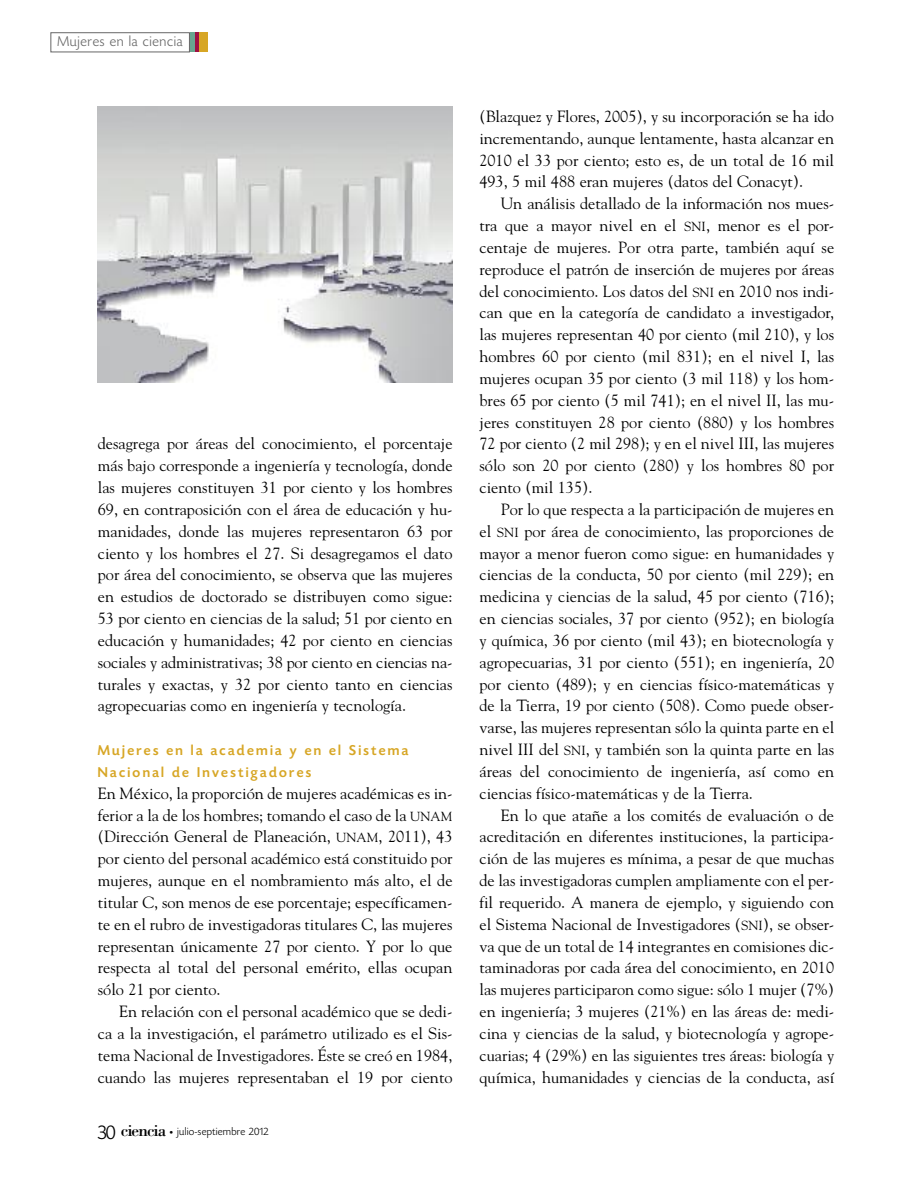
<style>
.page{position:relative;width:915px;height:1191px;background:#fff}
.page>*{position:absolute;margin:0;border:0;box-sizing:border-box;transform-origin:0 0}
.t1{font:17.25px "Bodoni";letter-spacing:-.05em;color:#000}
.t2{font:16.2px/21.8px "Goudy";color:#000;text-align:justify}
.t3{font:500 15px/21.8px "Today HEF";letter-spacing:.155em;color:#d7a625}
.t4{font:300 15px "Today HEF";letter-spacing:.045em;color:#666}
.t5{font:300 11.25px "Today HEF";letter-spacing:.025em;color:#000}
.s1{font-size:13.05px}
.s2{font-family:"Today HEF";font-weight:300;font-size:21px}
.s3{font-family:"Officina Sans";font-weight:400;font-size:7.5px}
</style>
<div class="page">
<div style="left:50px;top:32px;width:140px;height:20px;border:1px solid #666"></div>
<div style="left:203px;top:32px;width:5px;height:20px;background:#d7a625"></div>
<hr style="left:199px;top:32px;width:4px;height:20px;background:#d7a625">
<div style="left:194px;top:32px;width:5px;height:20px;background:#9f0f42"></div>
<hr style="left:190px;top:32px;width:4px;height:20px;background:#67a58f">
<img style="left:98px;top:106px;width:354px;height:276px">
<p class="t4" style="left:57px;top:35px;width:127px">Mujeres en la ciencia</p>
<p class="t2" style="left:98px;top:433px;width:356px">desagrega por áreas del conocimiento, el porcentaje más bajo corresponde a ingeniería y tecnología, donde las mujeres constituyen 31 por ciento y los hombres 69, en contraposición con el área de educación y hu&shy;manidades, donde las mujeres representaron 63 por ciento y los hombres el 27. Si desagregamos el dato por área del conocimiento, se observa que las mujeres en estudios de doctorado se distribuyen como sigue:<br>53 por ciento en ciencias de la salud; 51 por ciento en educación y humanidades; 42 por ciento en ciencias sociales y administrativas; 38 por ciento en ciencias na&shy;turales y exactas, y 32 por ciento tanto en ciencias agropecuarias como en ingeniería y tecnología.</p>
<p class="t3" style="left:98px;top:741px;width:312px">Mujeres en la academia y en el Sistema<br>Nacional de Investigadores</p>
<p class="t2" style="left:98px;top:782px;width:356px">En México, la proporción de mujeres académicas es in&shy;ferior a la de los hombres; tomando el caso de la <span class="s1">UNAM </span>(Dirección General de Planeación, <span class="s1">UNAM</span>, 2011), 43 por ciento del personal académico está constituido por mujeres, aunque en el nombramiento más alto, el de titular C, son menos de ese porcentaje; específicamen&shy;te en el rubro de investigadoras titulares C, las mujeres representan únicamente 27 por ciento. Y por lo que respecta al total del personal emérito, ellas ocupan sólo 21 por ciento.</p>
<p class="t2" style="left:98px;top:1000px;width:356px;text-indent:21px">En relación con el personal académico que se dedi&shy;ca a la investigación, el parámetro utilizado es el Sis&shy;tema Nacional de Investigadores. Éste se creó en 1984, cuando las mujeres representaban el 19 por ciento</p>
<p class="t1" style="left:98px;top:1119px;width:70px"><span class="s2">30</span> ciencia</p>
<p class="t5" style="left:169px;top:1127px;width:100px"><span class="s3">•</span> julio-septiembre 2012</p>
<p class="t2" style="left:479px;top:105px;width:356px">(Blazquez y Flores, 2005), y su incorporación se ha ido incrementando, aunque lentamente, hasta alcanzar en 2010 el 33 por ciento; esto es, de un total de 16 mil 493, 5 mil 488 eran mujeres (datos del Conacyt).</p>
<p class="t2" style="left:479px;top:193px;width:356px;text-indent:21px">Un análisis detallado de la información nos mues&shy;tra que a mayor nivel en el <span class="s1">SNI</span>, menor es el por&shy;centaje de mujeres. Por otra parte, también aquí se reproduce el patrón de inserción de mujeres por áreas del conocimiento. Los datos del <span class="s1">SNI</span> en 2010 nos indi&shy;can que en la categoría de candidato a investigador, las mujeres representan 40 por ciento (mil 210), y los hombres 60 por ciento (mil 831); en el nivel I, las mujeres ocupan 35 por ciento (3 mil 118) y los hom&shy;bres 65 por ciento (5 mil 741); en el nivel II, las mu&shy;jeres constituyen 28 por ciento (880) y los hombres 72 por ciento (2 mil 298); y en el nivel III, las mujeres sólo son 20 por ciento (280) y los hombres 80 por ciento (mil 135).</p>
<p class="t2" style="left:479px;top:498px;width:356px;text-indent:21px">Por lo que respecta a la participación de mujeres en el <span class="s1">SNI</span> por área de conocimiento, las proporciones de mayor a menor fueron como sigue: en humanidades y ciencias de la conducta, 50 por ciento (mil 229); en medicina y ciencias de la salud, 45 por ciento (716); en ciencias sociales, 37 por ciento (952); en biología y química, 36 por ciento (mil 43); en biotecnología y agropecuarias, 31 por ciento (551); en ingeniería, 20 por ciento (489); y en ciencias físico-matemáticas y de la Tierra, 19 por ciento (508). Como puede obser&shy;varse, las mujeres representan sólo la quinta parte en el nivel III del <span class="s1">SNI</span>, y también son la quinta parte en las áreas del conocimiento de ingeniería, así como en ciencias físico-matemáticas y de la Tierra.</p>
<p class="t2" style="left:479px;top:804px;width:356px;text-indent:21px">En lo que atañe a los comités de evaluación o de acreditación en diferentes instituciones, la participa&shy;ción de las mujeres es mínima, a pesar de que muchas de las investigadoras cumplen ampliamente con el per&shy;fil requerido. A manera de ejemplo, y siguiendo con el Sistema Nacional de Investigadores (<span class="s1">SNI</span>), se obser&shy;va que de un total de 14 integrantes en comisiones dic&shy;taminadoras por cada área del conocimiento, en 2010 las mujeres participaron como sigue: sólo 1 mujer (7%) en ingeniería; 3 mujeres (21%) en las áreas de: medi&shy;cina y ciencias de la salud, y biotecnología y agrope&shy;cuarias; 4 (29%) en las siguientes tres áreas: biología y química, humanidades y ciencias de la conducta, así</p>
</div>
